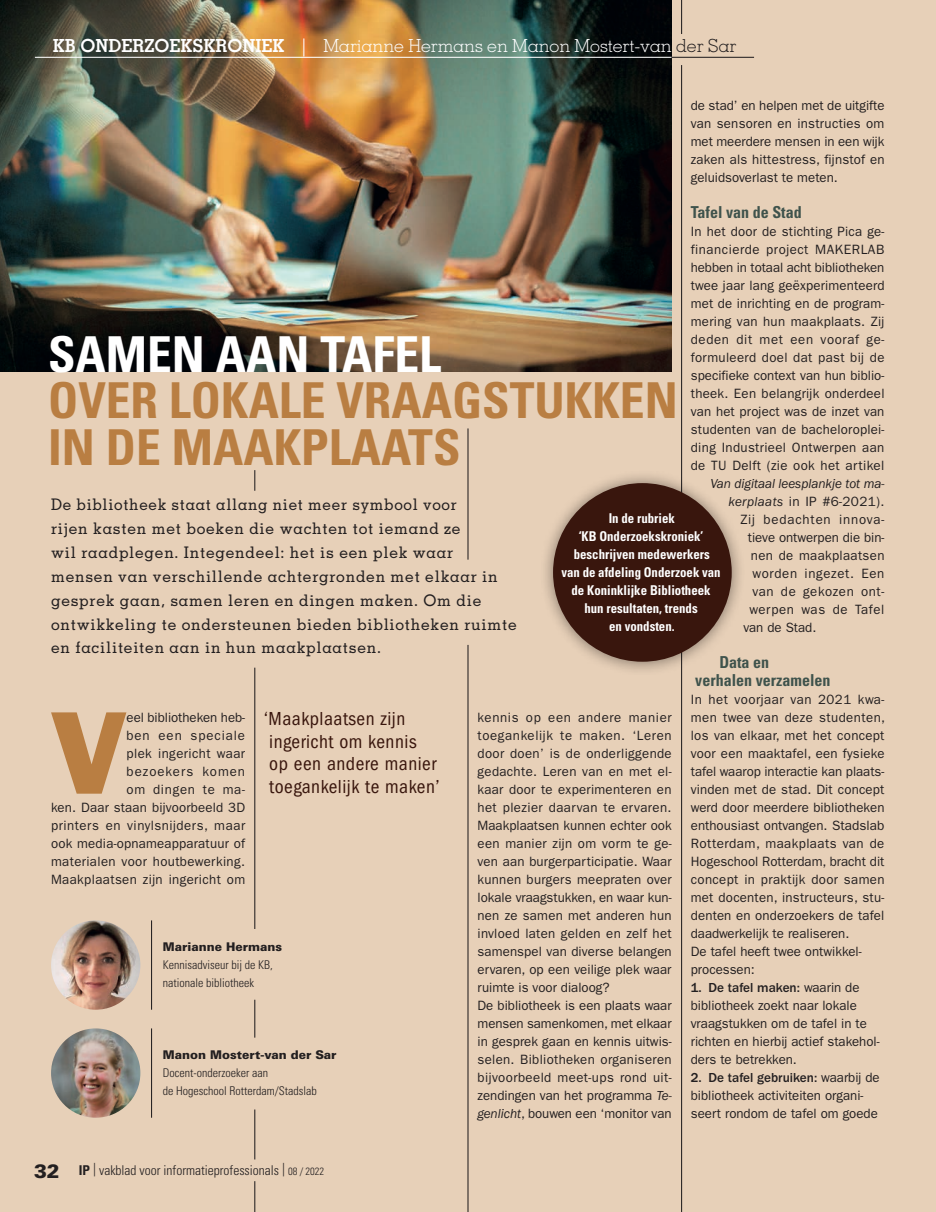
<style>
.page{position:relative;width:936px;height:1212px;background:#fff}
.page>*{position:absolute;margin:0;border:0;box-sizing:border-box;transform-origin:0 0}
.t1{font:800 118.5px "Franklin Gothic";color:#b97e42}
.t2{font:700 condensed 49.5px/46.5px "Univers";color:#b97e42}
.t3{font:700 condensed 49.5px "Univers";color:#fff}
.t4{font:condensed 19.5px/22.5px "Franklin Gothic";letter-spacing:.025em;color:#39160d}
.t5{font:300 18px "Memphis";color:#fff}
.t6{font:700 condensed 16.5px/18px "Univers";color:#3f534c}
.t7{font:500 15.9px/23.9px "Memphis";letter-spacing:.045em;color:#231f20;scale:.96 1}
.t8{font:13.5px/18px "Franklin Gothic";letter-spacing:.015em;color:#231f20}
.t9{font:700 condensed 13.5px/18px "Univers";color:#fff;text-align:center;scale:.95 1}
.t10{font:300 condensed 13.5px "Univers";color:#231f20}
.t11{font:13.5px "Franklin Gothic";letter-spacing:.05em;color:#231f20}
.t12{font:italic 13.5px "Franklin Gothic";letter-spacing:-.005em;color:#231f20}
.t13{font:13.5px "Franklin Gothic";letter-spacing:.06em;color:#231f20}
.t14{font:13.5px "Franklin Gothic";letter-spacing:.045em;color:#231f20}
.t15{font:300 condensed 12px/18px "Univers";color:#231f20}
.t16{font:900 12px "Univers";color:#231f20}
.s1{font-weight:700}
.s2{font-weight:500}
.s3{color:#231f20}
.s4{font-style:italic}
.s5{font-weight:900;font-stretch:normal;font-size:19.2px}
.s6{font-size:10.5px}
</style>
<div class="page">
<div style="left:0;top:0;width:935px;height:1212px;background:#e7d0b8"></div>
<hr style="left:681px;top:65px;width:1px;height:1147px;background:#231f20">
<hr style="left:254px;top:668px;width:1px;height:261px;background:#231f20">
<svg style="left:254px;top:470px;width:1px;height:21px"></svg>
<hr style="left:254px;top:1109px;width:1px;height:50px;background:#231f20">
<hr style="left:254px;top:1000px;width:1px;height:37px;background:#231f20">
<hr style="left:254px;top:1181px;width:1px;height:31px;background:#231f20">
<hr style="left:467px;top:645px;width:1px;height:567px;background:#231f20">
<hr style="left:467px;top:428px;width:1px;height:132px;background:#231f20">
<hr style="left:681px;top:0;width:1px;height:34px;background:#231f20">
<img style="left:0;top:0;width:671px;height:372px">
<img style="left:51px;top:920px;width:89px;height:90px;border-radius:45px">
<img style="left:51px;top:1028px;width:89px;height:90px;border-radius:45px">
<hr style="left:151px;top:920px;width:1px;height:90px;background:#231f20">
<hr style="left:151px;top:1028px;width:1px;height:90px;background:#231f20">
<hr style="left:35px;top:57px;width:636px;height:1px;background:#fff">
<hr style="left:671px;top:57px;width:83px;height:1px;background:#231f20">
<div style="left:539px;top:469px;width:206px;height:207px;background:#231f20;opacity:.5"></div>
<div style="left:553px;top:483px;width:178px;height:179px;background:#39160d;border-radius:50%"></div>
<h3 class="t5" style="left:53px;top:35px;width:685px"><span class="s1">KB ONDERZOEKSKRONIEK</span> <span class="s2">|</span> Marianne Hermans en Manon Mostert-van <span class="s3">der Sar</span></h3>
<p class="t8" style="left:690px;top:96px;width:195px;text-align:justify">de stad’ en helpen met de uitgifte van sensoren en instructies om met meerdere mensen in een wijk zaken als hittestress, fijnstof en geluidsoverlast te meten.</p>
<p class="t6" style="left:690px;top:203px;width:112px">Tafel van de Stad</p>
<p class="t8" style="left:690px;top:222px;width:195px;text-align:justify">In het door de stichting Pica ge&shy;financierde project MAKERLAB hebben in totaal acht bibliotheken twee jaar lang geëxperimenteerd met de inrichting en de pro gram&shy;mering van hun maak plaats. Zij deden dit met een vooraf ge&shy;formuleerd doel dat past bij de specifieke context van hun biblio&shy;theek. Een belangrijk onderdeel van het project was de inzet van studenten van de bacheloroplei&shy;ding Industrieel Ontwerpen aan de TU Delft (zie ook het artikel</p>
<p class="t12" style="left:710px;top:476px;width:176px">Van digitaal leesplankje tot ma-</p>
<p class="t8" style="left:728px;top:492px;width:157px"><span class="s4">kerplaats</span> in IP #6-2021).</p>
<p class="t13" style="left:740px;top:511px;width:145px">Zij bedachten innova-</p>
<p class="t8" style="left:747px;top:528px;width:138px">tieve ontwerpen die bin-</p>
<p class="t8" style="left:750px;top:546px;width:135px">nen de maakplaatsen</p>
<p class="t11" style="left:752px;top:565px;width:134px">worden ingezet. Een</p>
<p class="t14" style="left:752px;top:583px;width:133px">van de gekozen ont-</p>
<p class="t11" style="left:749px;top:601px;width:137px">werpen was de Tafel</p>
<p class="t8" style="left:743px;top:618px;width:75px">van de Stad.</p>
<p class="t6" style="left:695px;top:653px;width:137px;text-indent:24px">Data en<br>verhalen verzamelen</p>
<p class="t8" style="left:690px;top:690px;width:196px">In het voorjaar van 2021 kwa&shy;men twee van deze stu den ten, los van elkaar, met het con cept voor een maaktafel, een fy sieke tafel waarop interactie kan plaats&shy;vinden met de stad. Dit concept werd door meerdere bibliotheken enthousiast ont vangen. Stadslab<br>Rotterdam, maak plaats van de<br>Hogeschool Rotterdam, bracht dit concept in praktijk door samen met do centen, instructeurs, stu&shy;denten en onderzoekers de tafel daad werkelijk te realiseren.<br>De tafel heeft twee ontwikkel&shy;processen:</p>
<p class="t8" style="left:690px;top:978px;width:190px"><span class="s2">1. De tafel maken:</span> waarin de bibliotheek zoekt naar lokale vraagstukken om de tafel in te richten en hierbij actief stakehol&shy;ders te betrekken.</p>
<p class="t8" style="left:690px;top:1068px;width:190px"><span class="s2">2. De tafel gebruiken:</span> waarbij de bibliotheek activiteiten organi&shy;seert rondom de tafel om goede</p>
<h2 class="t3" style="left:48px;top:324px;width:394px">SAMEN AAN TAFEL</h2>
<h2 class="t2" style="left:48px;top:377px;width:631px">OVER LOKALE VRAAGSTUKKEN<br>IN DE MAAKPLAATS</h2>
<p class="t7" style="left:51px;top:492px;width:486px">De bibliotheek staat allang niet meer symbool voor<br>rijen kasten met boeken die wachten tot iemand ze<br>wil raadplegen. Integendeel: het is een plek waar mensen van verschillende achtergronden met elkaar in gesprek gaan, samen leren en dingen maken. Om die ontwikkeling te ondersteunen bieden bibliotheken ruimte en faciliteiten aan in hun maakplaatsen.</p>
<p class="t9" style="left:561px;top:509px;width:169px">In de rubriek<br>‘KB Onderzoekskroniek’ beschrijven medewerkers<br>van de afdeling Onderzoek van de Koninklijke Bibliotheek hun resultaten, trends<br>en vondsten.</p>
<h3 class="t4" style="left:264px;top:708px;width:177px">‘Maakplaatsen zijn ingericht om kennis<br>op een andere manier toegankelijk te maken’</h3>
<p class="t8" style="left:477px;top:708px;width:196px">kennis op een andere manier toegankelijk te maken. ‘Leren door doen’ is de onderliggende gedachte. Leren van en met el&shy;kaar door te experimenteren en het plezier daarvan te ervaren.<br>Maakplaatsen kunnen echter ook een manier zijn om vorm te ge&shy;ven aan burgerparticipatie. Waar kunnen burgers meepraten over lokale vraagstukken, en waar kun&shy;nen ze samen met anderen hun invloed laten gelden en zelf het samenspel van diverse belangen ervaren, op een veilige plek waar ruimte is voor dialoog?<br>De bibliotheek is een plaats waar mensen samenkomen, met elkaar in gesprek gaan en kennis uitwis&shy;selen. Bibliotheken organiseren bijvoorbeeld meet-ups rond uit&shy;zendingen van het programma <span class="s4">Te&shy;genlicht</span>, bouwen een ‘monitor van</p>
<p class="t8" style="left:51px;top:708px;width:196px;text-align:right">eel bibliotheken heb-<br>ben een speciale<br>plek ingericht waar<br>bezoekers komen<br>om dingen te ma-<br>ken. Daar staan bijvoorbeeld 3D printers en vinylsnijders, maar ook media-opnameapparatuur of materialen voor houtbewerking.<br>Maakplaatsen zijn ingericht om</p>
<h1 class="t1" style="left:50px;top:683px;width:78px">V</h1>
<p class="t16" style="left:163px;top:939px;width:121px">Marianne Hermans</p>
<p class="t15" style="left:163px;top:956px;width:111px">Kennisadviseur bij de KB, nationale bibliotheek</p>
<p class="t16" style="left:163px;top:1047px;width:175px">Manon Mostert-van der Sar</p>
<p class="t15" style="left:163px;top:1064px;width:155px">Docent-onderzoeker aan<br>de Hogeschool Rotterdam/Stadslab</p>
<p class="t10" style="left:34px;top:1162px;width:292px"><span class="s5">32</span> <span class="s1">IP</span> | vakblad voor informatieprofessionals | <span class="s6">08 / 2022</span></p>
</div>
